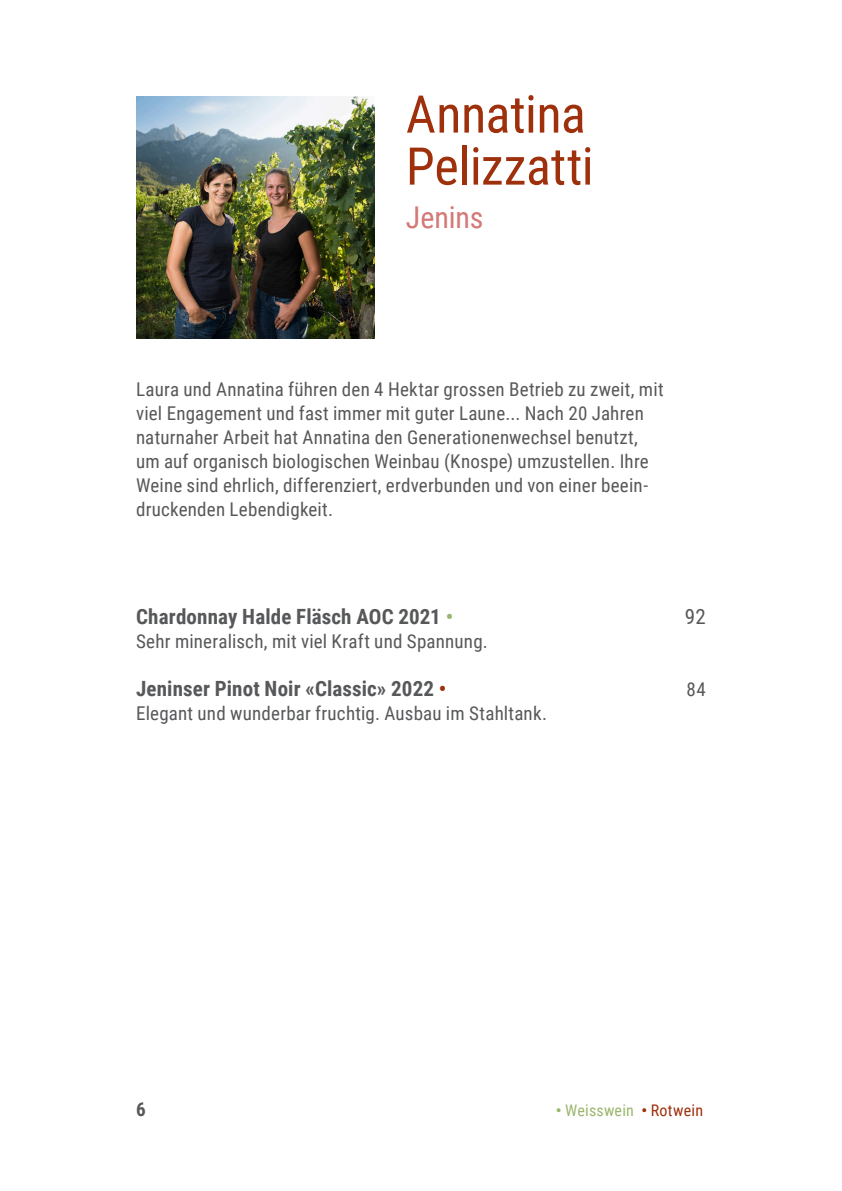
<style>
.page{position:relative;width:842px;height:1191px;background:#fff}
.page>*{position:absolute;margin:0;border:0;box-sizing:border-box;transform-origin:0 0}
.H1_Titel{font:52px/52px "Roboto Condensed";letter-spacing:-.005em;color:#9e300c}
.H2_Titel_Weinproduzenten{font:30px "Roboto Condensed";letter-spacing:-.005em;color:#d47977}
.H3_Untertitel{font:700 21px "Roboto Condensed";letter-spacing:.005em;color:#57585a}
.Lauftext{font:700 21px "Roboto Condensed";letter-spacing:.005em;color:#57585a}
.Lauftext-2{font:21px "Roboto Condensed";color:#57585a}
.Lauftext-3{font:19px/24px "Roboto Condensed";letter-spacing:.01em;color:#57585a}
.H3_Untertitel-2{font:19px "Roboto Condensed";color:#57585a}
.Legende{font:700 19px "Roboto Condensed";color:#57585a}
.t1{font:16px "Roboto Condensed";letter-spacing:.015em;color:#9ab66c}
.s1{color:#9ab66c}
.s2{color:#9e300c}
.s3{font-weight:700}
.s4{font-weight:700;color:#9e300c}
</style>
<div class="page">
<img style="left:136px;top:96px;width:238px;height:243px">
<p class="H1_Titel" style="left:406px;top:86px;width:189px">Annatina<br>Pelizzatti</p>
<p class="H2_Titel_Weinproduzenten" style="left:406px;top:196px;width:79px">Jenins</p>
<p class="Lauftext-3" style="left:136px;top:377px;width:529px">Laura und Annatina führen den 4 Hektar grossen Betrieb zu zweit, mit viel Engagement und fast immer mit guter Laune... Nach 20 Jahren naturnaher Arbeit hat Annatina den Generationenwechsel benutzt, um auf organisch biologischen Weinbau (Knospe) umzustellen. Ihre Weine sind ehrlich, differenziert, erdverbunden und von einer beein&shy;druckenden Lebendigkeit.</p>
<p class="Lauftext" style="left:136px;top:602px;width:319px">Chardonnay Halde Fläsch AOC 2021 <span class="s1">•</span></p>
<p class="Lauftext-2" style="left:685px;top:602px;width:22px">92</p>
<p class="Lauftext-3" style="left:136px;top:629px;width:353px">Sehr mineralisch, mit viel Kraft und Spannung.</p>
<p class="H3_Untertitel" style="left:136px;top:674px;width:312px">Jeninser Pinot Noir «Classic» 2022 <span class="s2">•</span></p>
<p class="H3_Untertitel-2" style="left:687px;top:676px;width:21px">84</p>
<p class="Lauftext-3" style="left:136px;top:701px;width:412px">Elegant und wunderbar fruchtig. Ausbau im Stahltank.</p>
<p class="Legende" style="left:136px;top:1096px;width:11px">6</p>
<p class="t1" style="left:556px;top:1099px;width:149px"><span class="s3">•</span> Weisswein <span class="s4">•</span> <span class="s2">Rotwein</span></p>
</div>
